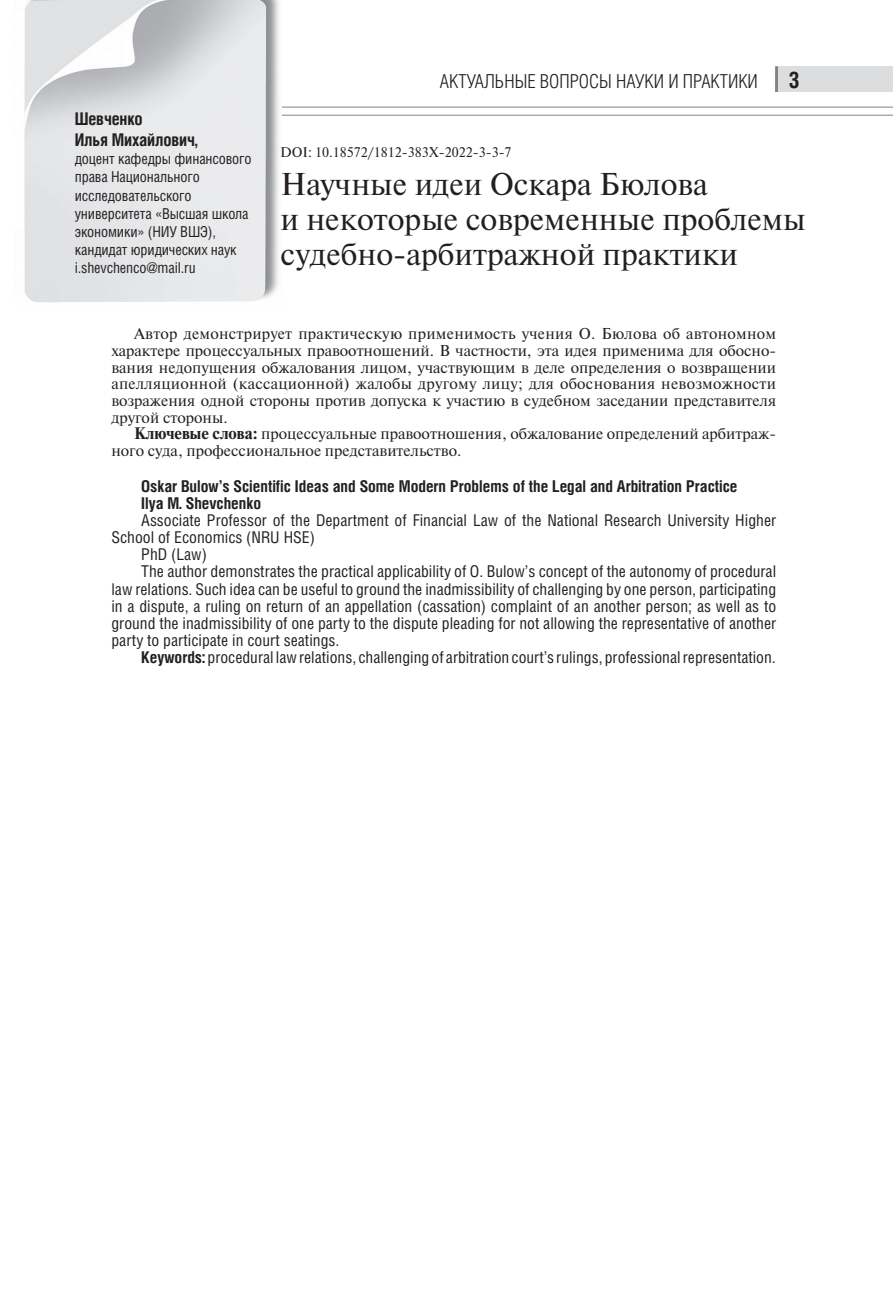
<style>
.page{position:relative;width:893px;height:1300px;background:#fff}
.page>*{position:absolute;margin:0;border:0;box-sizing:border-box;transform-origin:0 0}
.t1{font:31.5px/35px "Newton C";color:#231f20}
.t2{font:700 22.75px "Helios Cond";color:#231f20}
.t3{font:300 19.25px "Helios Cond";color:#231f20}
.t4{font:700 17.5px/21px "Helios Cond";letter-spacing:-.01em;color:#231f20}
.t5{font:16.28px "Helios Cond";color:#231f20}
.t6{font:700 16.28px/17.2px "Helios Cond";color:#231f20}
.t7{font:15.75px/16.6px "Newton C";color:#231f20;text-align:justify}
.t8{font:15.05px/18px "Helios Cond";letter-spacing:-.01em;color:#231f20}
.t9{font:14px "Newton C";color:#231f20}
.s1{font-weight:700}
</style>
<div class="page">
<div style="left:775px;top:66px;width:118px;height:26px;background:#dcdddf"></div>
<hr style="left:25px;top:107px;width:868px;height:1px;background:#808285">
<hr style="left:25px;top:115px;width:868px;height:1px;background:#808285">
<hr style="left:775px;top:66px;width:3px;height:26px;background:#808285">
<img style="left:24px;top:0;width:257px;height:302px">
<p class="t4" style="left:75px;top:110px;width:124px">Шевченко<br>Илья Михайлович,</p>
<p class="t8" style="left:75px;top:151px;width:178px">доцент кафедры финансового права Национального исследовательского университета «Высшая школа экономики» (НИУ ВШЭ), кандидат юридических наук i.shevchenco@mail.ru</p>
<p class="t3" style="left:440px;top:71px;width:320px">АКТУАЛЬНЫЕ ВОПРОСЫ НАУКИ И ПРАКТИКИ</p>
<h2 class="t2" style="left:788px;top:72px;width:13px">3</h2>
<p class="t9" style="left:280px;top:148px;width:233px">DOI: 10.18572/1812-383X-2022-3-3-7</p>
<h1 class="t1" style="left:281px;top:169px;width:527px">Научные идеи Оскара Бюлова<br>и некоторые современные проблемы судебно-арбитражной практики</h1>
<p class="t7" style="left:111px;top:327px;width:666px;text-indent:23px">Автор демонстрирует практическую применимость учения О. Бюлова об автономном характере процессуальных правоотношений. В частности, эта идея применима для обосно&shy;вания недопущения обжалования лицом, участвующим в деле определения о возвращении апелляционной (кассационной) жалобы другому лицу; для обоснования невозможности возражения одной стороны против допуска к участию в судебном заседании представителя другой стороны.</p>
<p class="t7" style="left:111px;top:427px;width:666px;text-indent:23px"><span class="s1">Ключевые слова:</span> процессуальные правоотношения, обжалование определений арбитраж&shy;ного суда, профессиональное представительство.</p>
<p class="t6" style="left:141px;top:479px;width:598px">Oskar Bulow’s Scientific Ideas and Some Modern Problems of the Legal and Arbitration Practice<br>Ilya M. Shevchenko</p>
<p class="t5" style="left:141px;top:514px;width:636px">Associate Professor of the Department of Financial Law of the National Research University Higher</p>
<p class="t5" style="left:111px;top:531px;width:205px">School of Economics (NRU HSE)</p>
<p class="t5" style="left:141px;top:548px;width:67px">PhD (Law)</p>
<p class="t5" style="left:141px;top:566px;width:636px">The author demonstrates the practical applicability of O. Bulow’s concept of the autonomy of procedural</p>
<p class="t5" style="left:111px;top:583px;width:666px">law relations. Such idea can be useful to ground the inadmissibility of challenging by one person, participating</p>
<p class="t5" style="left:111px;top:600px;width:666px">in a dispute, a ruling on return of an appellation (cassation) complaint of an another person; as well as to</p>
<p class="t5" style="left:111px;top:617px;width:666px">ground the inadmissibility of one party to the dispute pleading for not allowing the representative of another</p>
<p class="t5" style="left:111px;top:634px;width:229px">party to participate in court seatings.</p>
<p class="t5" style="left:141px;top:651px;width:636px"><span class="s1">Keywords:</span> procedural law relations, challenging of arbitration court’s rulings, professional representation.</p>
</div>
